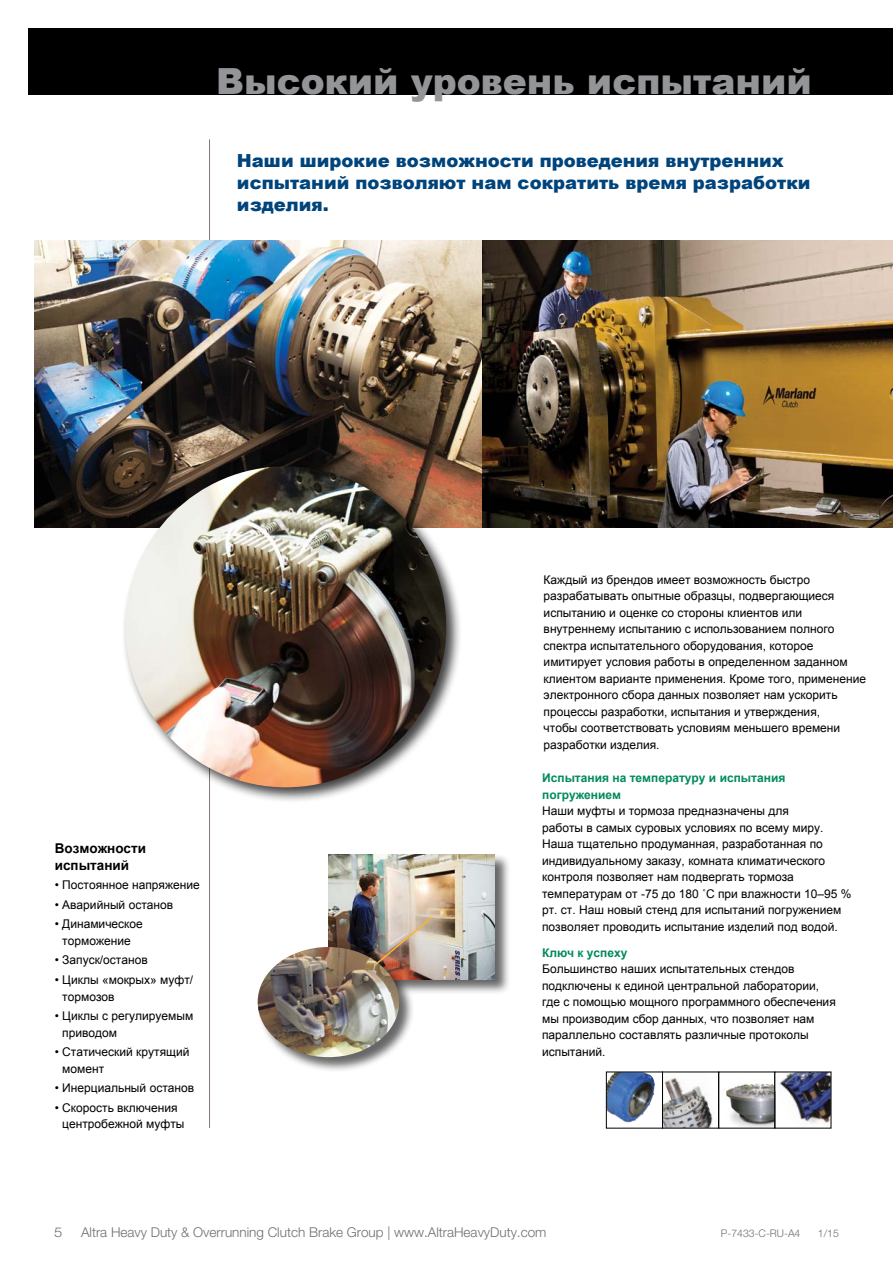
<style>
.page{position:relative;width:893px;height:1263px;background:#fff}
.page>*{position:absolute;margin:0;border:0;box-sizing:border-box;transform-origin:0 0}
.t1{font:900 36px "Arial";color:#939598}
.t2{font:900 18px/22.4px "Arial";color:#00447c}
.t3{font:300 13.5px "Helvetica Neue LT Std";color:#6d6e71}
.t4{font:700 13.5px/16.5px "Arial";color:#000}
.t5{font:300 13.5px "Helvetica Neue LT Std";color:#6d6e71;scale:1.1 1}
.t6{font:12px/16.5px "Arial";color:#000}
.t7{font:700 12px/16.5px "Arial";color:#008a5e}
.t8{font:300 10.5px "Helvetica Neue LT Std";color:#6d6e71}
</style>
<div class="page">
<div style="left:29px;top:28px;width:864px;height:66px;background:#000"></div>
<hr style="left:209px;top:139px;width:1px;height:989px;background:#877b77">
<img style="left:481px;top:241px;width:412px;height:286px">
<img style="left:34px;top:241px;width:447px;height:286px">
<div style="left:122px;top:463px;width:341px;height:341px;background:#000;opacity:.75"></div>
<img style="left:125px;top:466px;width:321px;height:321px;border-radius:160px">
<img style="left:606px;top:1071px;width:225px;height:57px">
<div style="left:328px;top:854px;width:183px;height:142px;background:#000;opacity:.6"></div>
<img style="left:328px;top:854px;width:167px;height:125px">
<div style="left:257px;top:946px;width:158px;height:127px;background:#000;opacity:.6"></div>
<img style="left:258px;top:947px;width:141px;height:110px">
<img style="left:375px;top:916px;width:58px;height:49px">
<p class="t1" style="left:216px;top:55px;width:597px">Высокий уровень испытаний</p>
<p class="t2" style="left:237px;top:148px;width:575px">Наши широкие возможности проведения внутренних испытаний позволяют нам сократить время разработки изделия.</p>
<p class="t4" style="left:55px;top:841px;width:93px">Возможности испытаний</p>
<p class="t6" style="left:55px;top:877px;width:147px">• Постоянное напряжение</p>
<p class="t6" style="left:55px;top:897px;width:120px">• Аварийный останов</p>
<p class="t6" style="left:55px;top:916px;width:90px;text-align:center">• Динамическое торможение</p>
<p class="t6" style="left:55px;top:952px;width:95px">• Запуск/останов</p>
<p class="t6" style="left:62px;top:972px;width:132px;text-indent:-8px">• Циклы «мокрых» муфт/ тормозов</p>
<p class="t6" style="left:62px;top:1008px;width:133px;text-indent:-8px">• Циклы с регулируемым приводом</p>
<p class="t6" style="left:62px;top:1044px;width:129px;text-indent:-8px">• Статический крутящий момент</p>
<p class="t6" style="left:55px;top:1080px;width:141px">• Инерциальный останов</p>
<p class="t6" style="left:62px;top:1099px;width:124px;text-indent:-8px">• Скорость включения центробежной муфты</p>
<p class="t6" style="left:544px;top:571px;width:324px">Каждый из брендов имеет возможность быстро разрабатывать опытные образцы, подвергающиеся испытанию и оценке со стороны клиентов или внутреннему испытанию с использованием полного спектра испытательного оборудования, которое имитирует условия работы в определенном заданном клиентом варианте применения. Кроме того, применение электронного сбора данных позволяет нам ускорить процессы разработки, испытания и утверждения,<br>чтобы соответствовать условиям меньшего времени разработки изделия.</p>
<p class="t7" style="left:542px;top:770px;width:245px">Испытания на температуру и испытания погружением</p>
<p class="t6" style="left:542px;top:803px;width:311px">Наши муфты и тормоза предназначены для<br>работы в самых суровых условиях по всему миру.<br>Наша тщательно продуманная, разработанная по индивидуальному заказу, комната климатического контроля позволяет нам подвергать тормоза температурам от -75 до 180 ˚C при влажности 10–95 % рт. ст. Наш новый стенд для испытаний погружением позволяет проводить испытание изделий под водой.</p>
<p class="t7" style="left:542px;top:944px;width:87px">Ключ к успеху</p>
<p class="t6" style="left:542px;top:961px;width:295px">Большинство наших испытательных стендов подключены к единой центральной лаборатории, где с помощью мощного программного обеспечения мы производим сбор данных, что позволяет нам параллельно составлять различные протоколы испытаний.</p>
<p class="t5" style="left:54px;top:1224px;width:9px">5</p>
<p class="t3" style="left:81px;top:1224px;width:467px">Altra Heavy Duty &amp; Overrunning Clutch Brake Group | www.AltraHeavyDuty.com</p>
<p class="t8" style="left:721px;top:1226px;width:81px">P-7433-C-RU-A4</p>
<p class="t8" style="left:818px;top:1226px;width:23px">1/15</p>
</div>
